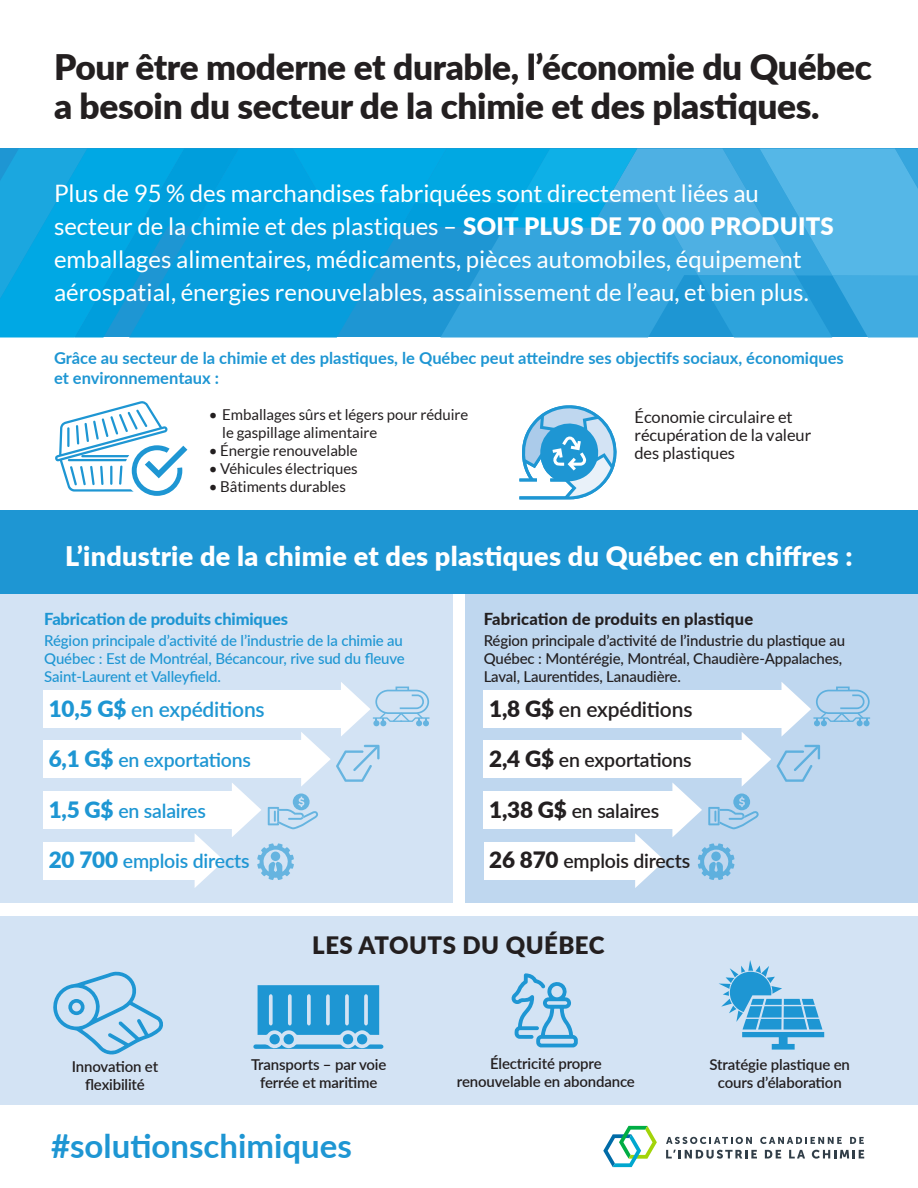
<style>
.page{position:relative;width:918px;height:1188px;background:#fff}
.page>*{position:absolute;margin:0;border:0;box-sizing:border-box;transform-origin:0 0}
.t1{font:900 35.25px/39px "Lato";letter-spacing:-.01em;color:#231f20}
.t2{font:700 33px "Lato";color:#1e96d3}
.t3{font:900 27px "Lato";letter-spacing:.01em;color:#fff}
.t4{font:24px/33px "Lato";color:#fff}
.t5{font:900 24px "Lato";letter-spacing:.02em;color:#231f20}
.t6{font:600 21px "Lato";letter-spacing:-.01em;color:#1e96d3}
.t7{font:600 21px "Lato";letter-spacing:-.01em;color:#231f20}
.t8{font:600 19.5px "Lato";letter-spacing:-.01em;color:#231f20}
.t9{font:600 19.5px "Lato";letter-spacing:-.01em;color:#1e96d3}
.t10{font:700 16.5px/19.5px "Lato";color:#1e96d3}
.t11{font:16.5px/18px "Lato";letter-spacing:-.005em;color:#231f20}
.t12{font:800 16.5px "Lato";letter-spacing:.01em;color:#231f20}
.t13{font:800 16.5px "Lato";letter-spacing:-.01em;color:#1e96d3}
.t14{font:600 15px/18px "Lato";letter-spacing:-.01em;color:#231f20;text-align:center}
.t15{font:500 15px/18px "Lato";letter-spacing:-.01em;color:#231f20}
.t16{font:500 15px/18px "Lato";letter-spacing:-.01em;color:#1e96d3}
.t17{font:15px/18px "Lato";letter-spacing:-.005em;color:#231f20}
.s1{font-weight:900}
.s2{font-weight:900;font-size:22.5px}
</style>
<div class="page">
<div style="left:0;top:916px;width:918px;height:188px;background:#d3e3f4"></div>
<div style="left:465px;top:587px;width:453px;height:316px;background:#bfd7ef"></div>
<div style="left:0;top:587px;width:452px;height:316px;background:#d3e3f4"></div>
<div style="left:484px;top:690px;width:300px;height:38px;background:#fff"></div>
<svg style="left:742px;top:732px;width:29px;height:54px"></svg>
<div style="left:484px;top:740px;width:260px;height:38px;background:#fff"></div>
<svg style="left:672px;top:783px;width:30px;height:54px"></svg>
<div style="left:484px;top:791px;width:191px;height:38px;background:#fff"></div>
<svg style="left:635px;top:833px;width:30px;height:55px"></svg>
<div style="left:484px;top:842px;width:154px;height:38px;background:#fff"></div>
<svg style="left:782px;top:682px;width:88px;height:54px"></svg>
<svg style="left:777px;top:745px;width:43px;height:37px"></svg>
<svg style="left:708px;top:793px;width:51px;height:36px"></svg>
<div style="left:43px;top:690px;width:300px;height:38px;background:#fff"></div>
<div style="left:43px;top:740px;width:261px;height:38px;background:#fff"></div>
<svg style="left:232px;top:783px;width:29px;height:54px"></svg>
<div style="left:43px;top:791px;width:191px;height:38px;background:#fff"></div>
<svg style="left:195px;top:834px;width:29px;height:54px"></svg>
<div style="left:43px;top:842px;width:154px;height:38px;background:#fff"></div>
<svg style="left:301px;top:682px;width:129px;height:104px"></svg>
<svg style="left:268px;top:793px;width:50px;height:36px"></svg>
<div style="left:0;top:511px;width:918px;height:83px;background:#1e96d3"></div>
<svg style="left:0;top:148px;width:918px;height:190px;background:#1fa5de"></svg>
<svg style="left:257px;top:843px;width:37px;height:37px"></svg>
<div style="left:271px;top:852px;width:9px;height:9px;background:#66b4e0;border-radius:50%"></div>
<svg style="left:519px;top:405px;width:98px;height:94px"></svg>
<svg style="left:55px;top:401px;width:132px;height:95px"></svg>
<svg style="left:53px;top:971px;width:110px;height:84px"></svg>
<svg style="left:258px;top:985px;width:121px;height:50px;background:#38a1d7"></svg>
<svg style="left:253px;top:1044px;width:130px;height:5px"></svg>
<div style="left:343px;top:1034px;width:10px;height:10px;background:#1e96d3;border-radius:50%"></div>
<div style="left:269px;top:1034px;width:11px;height:10px;background:#1e96d3;border-radius:50%"></div>
<div style="left:357px;top:1034px;width:10px;height:10px;background:#1e96d3;border-radius:50%"></div>
<div style="left:284px;top:1034px;width:10px;height:10px;background:#1e96d3;border-radius:50%"></div>
<svg style="left:511px;top:973px;width:67px;height:74px"></svg>
<svg style="left:719px;top:960px;width:105px;height:90px"></svg>
<svg style="left:698px;top:843px;width:36px;height:37px"></svg>
<svg style="left:711px;top:852px;width:10px;height:9px"></svg>
<svg style="left:666px;top:1137px;width:86px;height:7px"></svg>
<svg style="left:760px;top:1137px;width:82px;height:7px"></svg>
<svg style="left:850px;top:1137px;width:14px;height:7px"></svg>
<svg style="left:666px;top:1150px;width:91px;height:9px"></svg>
<svg style="left:765px;top:1150px;width:16px;height:8px"></svg>
<svg style="left:789px;top:1150px;width:16px;height:8px"></svg>
<svg style="left:812px;top:1150px;width:52px;height:9px"></svg>
<svg style="left:603px;top:1126px;width:54px;height:41px"></svg>
<p class="t1" style="left:54px;top:46px;width:819px">Pour être moderne et durable, l’économie du Québec a besoin du secteur de la chimie et des plastiques.</p>
<p class="t4" style="left:54px;top:177px;width:781px">Plus de 95 % des marchandises fabriquées sont directement liées au secteur de la chimie et des plastiques – <span class="s1">SOIT PLUS DE 70 000 PRODUITS </span>emballages alimentaires, médicaments, pièces automobiles, équipement aérospatial, énergies renouvelables, assainissement de l’eau, et bien plus.</p>
<p class="t10" style="left:54px;top:348px;width:791px">Grâce au secteur de la chimie et des plastiques, le Québec peut atteindre ses objectifs sociaux, économiques et environnementaux :</p>
<p class="t17" style="left:222px;top:406px;width:248px;text-indent:-14px">• Emballages sûrs et légers pour réduire le gaspillage alimentaire</p>
<p class="t17" style="left:209px;top:442px;width:151px">• Énergie renouvelable</p>
<p class="t17" style="left:209px;top:460px;width:150px">• Véhicules électriques</p>
<p class="t17" style="left:209px;top:478px;width:139px">• Bâtiments durables</p>
<p class="t11" style="left:634px;top:408px;width:178px">Économie circulaire et récupération de la valeur des plastiques</p>
<p class="t3" style="left:65px;top:535px;width:789px">L’industrie de la chimie et des plastiques du Québec en chiffres :</p>
<p class="t13" style="left:44px;top:607px;width:245px">Fabrication de produits chimiques</p>
<p class="t16" style="left:44px;top:631px;width:362px">Région principale d’activité de l’industrie de la chimie au<br>Québec : Est de Montréal, Bécancour, rive sud du fleuve<br>Saint-Laurent et Valleyfield.</p>
<p class="t6" style="left:49px;top:694px;width:217px"><span class="s2">10,5 G$</span> en expéditions</p>
<p class="t9" style="left:49px;top:746px;width:204px"><span class="s2">6,1 G$</span> en exportations</p>
<p class="t9" style="left:49px;top:797px;width:159px"><span class="s2">1,5 G$</span> en salaires</p>
<p class="t9" style="left:49px;top:847px;width:202px"><span class="s2">20 700</span> emplois directs</p>
<p class="t12" style="left:484px;top:606px;width:271px">Fabrication de produits en plastique</p>
<p class="t15" style="left:484px;top:631px;width:363px">Région principale d’activité de l’industrie du plastique au<br>Québec : Montérégie, Montréal, Chaudière-Appalaches,<br>Laval, Laurentides, Lanaudière.</p>
<p class="t7" style="left:489px;top:694px;width:205px"><span class="s2">1,8 G$</span> en expéditions</p>
<p class="t8" style="left:489px;top:746px;width:204px"><span class="s2">2,4 G$</span> en exportations</p>
<p class="t8" style="left:489px;top:797px;width:171px"><span class="s2">1,38 G$</span> en salaires</p>
<p class="t8" style="left:489px;top:847px;width:202px"><span class="s2">26 870</span> emplois directs</p>
<p class="t5" style="left:312px;top:927px;width:294px">LES ATOUTS DU QUÉBEC</p>
<p class="t14" style="left:72px;top:1057px;width:88px">Innovation et flexibilité</p>
<p class="t14" style="left:251px;top:1055px;width:137px">Transports – par voie ferrée et maritime</p>
<p class="t14" style="left:457px;top:1054px;width:180px">Électricité propre renouvelable en abondance</p>
<p class="t14" style="left:710px;top:1055px;width:142px">Stratégie plastique en cours d’élaboration</p>
<p class="t2" style="left:51px;top:1122px;width:302px">#solutionschimiques</p>
</div>
